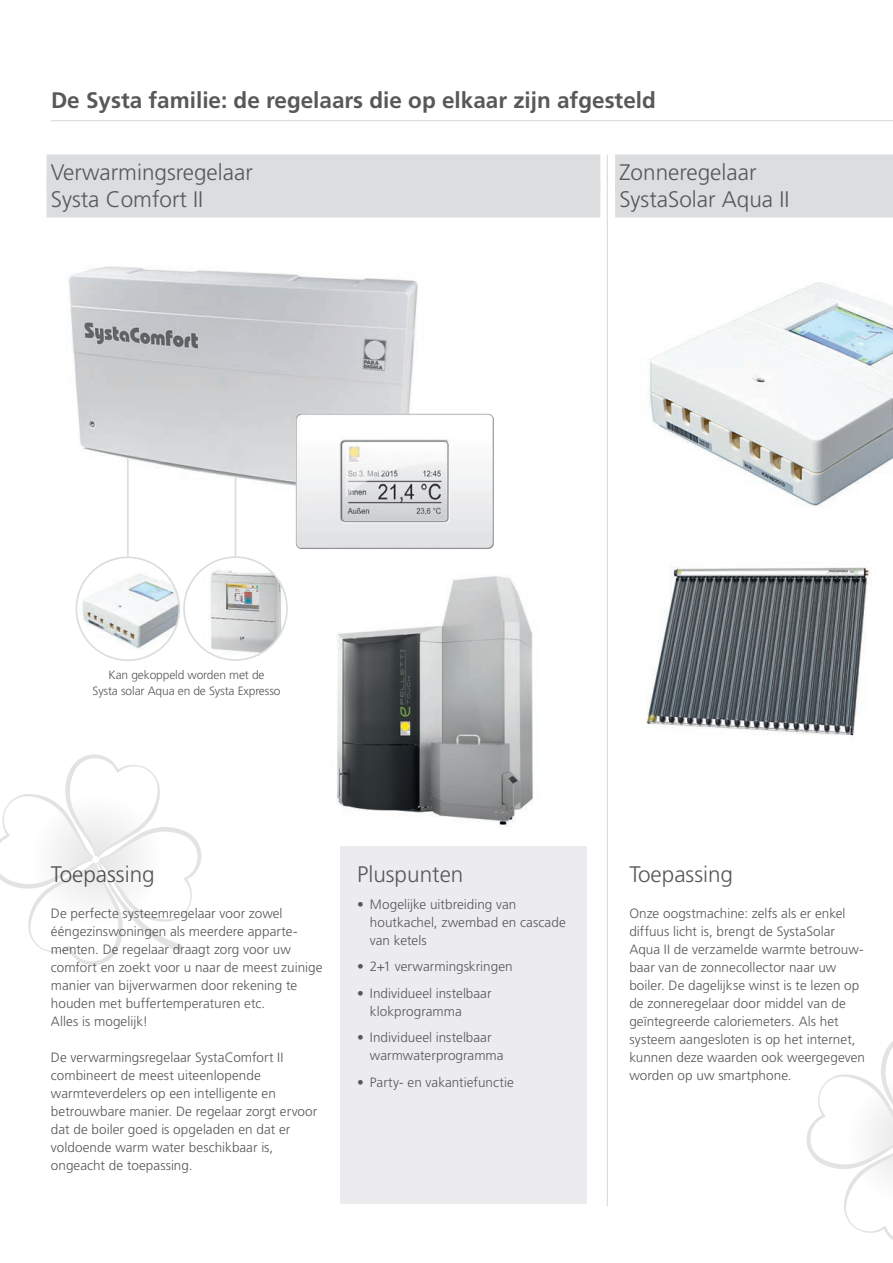
<style>
.page{position:relative;width:893px;height:1263px;background:#fff}
.page>*{position:absolute;margin:0;border:0;box-sizing:border-box;transform-origin:0 0}
.t1{font:300 22.5px/27px "Frutiger LT Std";color:#57585a}
.t2{font:700 22.5px "Frutiger LT Std";color:#57585a}
.t3{font:300 13.5px/18px "Frutiger LT Std";letter-spacing:.005em;color:#57585a}
.t4{font:300 12px/16.2px "Frutiger LT Std";letter-spacing:-.01em;color:#57585a;text-align:center}
</style>
<div class="page">
<img style="left:336px;top:576px;width:198px;height:252px">
<div style="left:47px;top:154px;width:553px;height:36px;background:#dcdddf"></div>
<div style="left:47px;top:181px;width:553px;height:36px;background:#dcdddf"></div>
<div style="left:340px;top:846px;width:247px;height:358px;background:#ececee"></div>
<img style="left:69px;top:266px;width:349px;height:253px">
<img style="left:76px;top:568px;width:103px;height:85px">
<div style="left:76px;top:556px;width:104px;height:105px;border:2px solid #dcdddf;border-radius:50%"></div>
<img style="left:186px;top:562px;width:99px;height:98px">
<div style="left:183px;top:556px;width:105px;height:105px;border:2px solid #dcdddf;border-radius:50%"></div>
<hr style="left:235px;top:477px;width:1px;height:79px;background:#dcdddf">
<hr style="left:127px;top:458px;width:2px;height:98px;background:#dcdddf">
<img style="left:277px;top:402px;width:217px;height:147px">
<img style="left:649px;top:282px;width:244px;height:225px">
<div style="left:615px;top:154px;width:278px;height:36px;background:#dcdddf"></div>
<div style="left:615px;top:181px;width:278px;height:36px;background:#dcdddf"></div>
<img style="left:646px;top:565px;width:224px;height:171px">
<hr style="left:51px;top:120px;width:842px;height:1px;background:#dcdddf">
<hr style="left:607px;top:154px;width:1px;height:1052px;background:#dcdddf">
<svg style="left:0;top:754px;width:201px;height:211px"></svg>
<div style="left:92px;top:856px;width:7px;height:7px;background:#fff;border-radius:50%"></div>
<svg style="left:806px;top:1041px;width:87px;height:199px"></svg>
<h1 class="t2" style="left:51px;top:87px;width:606px">De Systa familie: de regelaars die op elkaar zijn afgesteld</h1>
<h1 class="t1" style="left:51px;top:159px;width:204px">Verwarmingsregelaar<br>Systa Comfort II</h1>
<h1 class="t1" style="left:619px;top:159px;width:172px">Zonneregelaar<br>SystaSolar Aqua II</h1>
<p class="t4" style="left:92px;top:667px;width:190px">Kan gekoppeld worden met de<br>Systa solar Aqua en de Systa Expresso</p>
<h1 class="t1" style="left:51px;top:861px;width:105px">Toepassing</h1>
<p class="t3" style="left:51px;top:905px;width:273px">De perfecte systeemregelaar voor zowel ééngezinswoningen als meerdere apparte&shy;menten. De regelaar draagt zorg voor uw comfort en zoekt voor u naar de meest zuinige manier van bijverwarmen door rekening te houden met buffertemperaturen etc.<br>Alles is mogelijk!</p>
<p class="t3" style="left:51px;top:1049px;width:268px">De verwarmingsregelaar SystaComfort II combineert de meest uiteenlopende warmteverdelers op een intelligente en betrouwbare manier. De regelaar zorgt ervoor dat de boiler goed is opgeladen en dat er voldoende warm water beschikbaar is, ongeacht de toepassing.</p>
<h1 class="t1" style="left:357px;top:861px;width:108px">Pluspunten</h1>
<p class="t3" style="left:370px;top:895px;width:197px;text-indent:-13px">• Mogelijke uitbreiding van houtkachel, zwembad en cascade van ketels</p>
<p class="t3" style="left:357px;top:958px;width:157px">• 2+1 verwarmingskringen</p>
<p class="t3" style="left:370px;top:984px;width:123px;text-indent:-13px">• Individueel instelbaar klokprogramma</p>
<p class="t3" style="left:370px;top:1029px;width:135px;text-indent:-13px">• Individueel instelbaar warmwaterprogramma</p>
<p class="t3" style="left:357px;top:1073px;width:158px">• Party- en vakantiefunctie</p>
<h1 class="t1" style="left:629px;top:861px;width:105px">Toepassing</h1>
<p class="t3" style="left:629px;top:905px;width:237px">Onze oogstmachine: zelfs als er enkel diffuus licht is, brengt de SystaSolar Aqua II de verzamelde warmte betrouw&shy;baar van de zonnecollector naar uw boiler. De dagelijkse winst is te lezen op de zonneregelaar door middel van de geïntegreerde caloriemeters. Als het systeem aangesloten is op het internet, kunnen deze waarden ook weergegeven worden op uw smartphone.</p>
</div>
